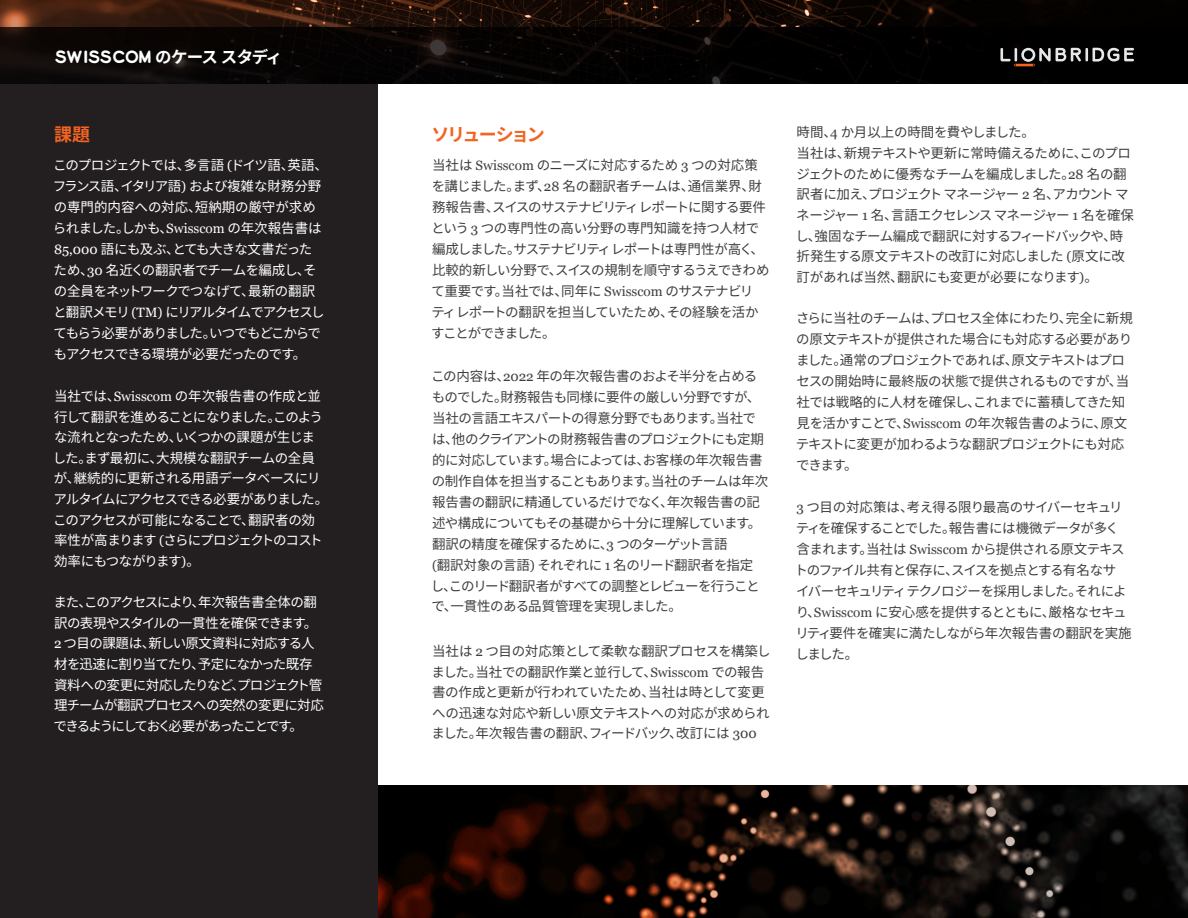
<style>
.page{position:relative;width:1188px;height:918px;background:#fff}
.page>*{position:absolute;margin:0;border:0;box-sizing:border-box;transform-origin:0 0}
.t1{font:700 18px "Noto Sans CJ Kjp";letter-spacing:-.125em;color:#f36421}
.t2{font:700 16.5px "Lionbridge Sans";color:#fff}
.t3{font:13.5px/21px "Noto Sans CJ Kjp";letter-spacing:-.04em;color:#3e3e3f}
.t4{font:13.5px/21px "Noto Sans CJ Kjp";letter-spacing:-.055em;color:#fff}
.t5{font:13.5px/20.5px "Noto Sans CJ Kjp";letter-spacing:-.02em;color:#3e3e3f}
.s1{font-family:"Noto Sans CJ Kjp"}
.s2{font-family:"Georgia"}
</style>
<div class="page">
<div style="left:0;top:0;width:378px;height:918px;background:#231f20"></div>
<svg style="left:0;top:0;width:1188px;height:27px;background:#201008"></svg>
<div style="left:0;top:27px;width:1188px;height:56px;background:linear-gradient(to right,#0e0907,#000)"></div>
<svg style="left:1000px;top:48px;width:134px;height:18px;background:#4c4a49"></svg>
<img style="left:1102px;top:786px;width:86px;height:132px">
<svg style="left:739px;top:786px;width:363px;height:132px;background:#17110e"></svg>
<svg style="left:378px;top:786px;width:361px;height:132px;background:#150702"></svg>
<p class="t2" style="left:55px;top:45px;width:229px">SWISSCOM <span class="s1">のケース スタディ</span></p>
<p class="t1" style="left:54px;top:124px;width:37px">課題</p>
<p class="t4" style="left:53px;top:154px;width:277px">このプロジェクトでは、多言語 <span class="s2">(</span>ドイツ語、英語、フランス語、イタリア語<span class="s2">)</span> および複雑な財務分野の専門的内容への対応、短納期の厳守が求められました。しかも、<span class="s2">Swisscom</span> の年次報告書は<br><span class="s2">85,000</span> 語にも及ぶ、とても大きな文書だったため、<span class="s2">30</span> 名近くの翻訳者でチームを編成し、その全員をネットワークでつなげて、最新の翻訳と翻訳メモリ <span class="s2">(TM)</span> にリアルタイムでアクセスしてもらう必要がありました。いつでもどこからでもアクセスできる環境が必要だったのです。</p>
<p class="t4" style="left:53px;top:386px;width:277px">当社では、<span class="s2">Swisscom</span> の年次報告書の作成と並行して翻訳を進めることになりました。このような流れとなったため、いくつかの課題が生じました。まず最初に、大規模な翻訳チームの全員が、継続的に更新される用語データベースにリアルタイムにアクセスできる必要がありました。このアクセスが可能になることで、翻訳者の効率性が高まります <span class="s2">(</span>さらにプロジェクトのコスト効率にもつながります<span class="s2">)</span>。</p>
<p class="t4" style="left:54px;top:592px;width:272px;line-height:20.5px">また、このアクセスにより、年次報告書全体の翻訳の表現やスタイルの一貫性を確保できます。<br><span class="s2">2</span> つ目の課題は、新しい原文資料に対応する人材を迅速に割り当てたり、予定になかった既存資料への変更に対応したりなど、プロジェクト管理チームが翻訳プロセスへの突然の変更に対応できるようにしておく必要があったことです。</p>
<p class="t1" style="left:431px;top:124px;width:115px">ソリューション</p>
<p class="t3" style="left:431px;top:154px;width:340px">当社は <span class="s2">Swisscom</span> のニーズに対応するため <span class="s2">3</span> つの対応策を講じました。まず、<span class="s2">28</span> 名の翻訳者チームは、通信業界、財務報告書、スイスのサステナビリティ レポートに関する要件という <span class="s2">3</span> つの専門性の高い分野の専門知識を持つ人材で編成しました。サステナビリティ レポートは専門性が高く、比較的新しい分野で、スイスの規制を順守するうえできわめて重要です。当社では、同年に <span class="s2">Swisscom</span> のサステナビリティ レポートの翻訳を担当していたため、その経験を活かすことができました。</p>
<p class="t3" style="left:431px;top:366px;width:339px">この内容は、<span class="s2">2022</span> 年の年次報告書のおよそ半分を占めるものでした。財務報告も同様に要件の厳しい分野ですが、当社の言語エキスパートの得意分野でもあります。当社では、他のクライアントの財務報告書のプロジェクトにも定期的に対応しています。場合によっては、お客様の年次報告書の制作自体を担当することもあります。当社のチームは年次報告書の翻訳に精通しているだけでなく、年次報告書の記述や構成についてもその基礎から十分に理解しています。翻訳の精度を確保するために、<span class="s2">3</span> つのターゲット言語<br><span class="s2">(</span>翻訳対象の言語<span class="s2">)</span> それぞれに <span class="s2">1</span> 名のリード翻訳者を指定し、このリード翻訳者がすべての調整とレビューを行うことで、一貫性のある品質管理を実現しました。</p>
<p class="t5" style="left:432px;top:641px;width:340px">当社は <span class="s2">2</span> つ目の対応策として柔軟な翻訳プロセスを構築しました。当社での翻訳作業と並行して、<span class="s2">Swisscom</span> での報告書の作成と更新が行われていたため、当社は時として変更への迅速な対応や新しい原文テキストへの対応が求められました。年次報告書の翻訳、フィードバック、改訂には <span class="s2">300</span></p>
<p class="t3" style="left:795px;top:122px;width:340px;line-height:20.5px">時間、<span class="s2">4</span> か月以上の時間を費やしました。<br>当社は、新規テキストや更新に常時備えるために、このプロジェクトのために優秀なチームを編成しました。<span class="s2">28</span> 名の翻訳者に加え、プロジェクト マネージャー <span class="s2">2</span> 名、アカウント マネージャー <span class="s2">1</span> 名、言語エクセレンス マネージャー <span class="s2">1</span> 名を確保し、強固なチーム編成で翻訳に対するフィードバックや、時折発生する原文テキストの改訂に対応しました <span class="s2">(</span>原文に改訂があれば当然、翻訳にも変更が必要になります<span class="s2">)</span>。</p>
<p class="t3" style="left:796px;top:308px;width:338px">さらに当社のチームは、プロセス全体にわたり、完全に新規の原文テキストが提供された場合にも対応する必要がありました。通常のプロジェクトであれば、原文テキストはプロセスの開始時に最終版の状態で提供されるものですが、当社では戦略的に人材を確保し、これまでに蓄積してきた知見を活かすことで、<span class="s2">Swisscom</span> の年次報告書のように、原文テキストに変更が加わるような翻訳プロジェクトにも対応できます。</p>
<p class="t3" style="left:794px;top:497px;width:339px"><span class="s2">3</span> つ目の対応策は、考え得る限り最高のサイバーセキュリティを確保することでした。報告書には機微データが多く含まれます。当社は <span class="s2">Swisscom</span> から提供される原文テキストのファイル共有と保存に、スイスを拠点とする有名なサイバーセキュリティ テクノロジーを採用しました。それにより、<span class="s2">Swisscom</span> に安心感を提供するとともに、厳格なセキュリティ要件を確実に満たしながら年次報告書の翻訳を実施しました。</p>
</div>
